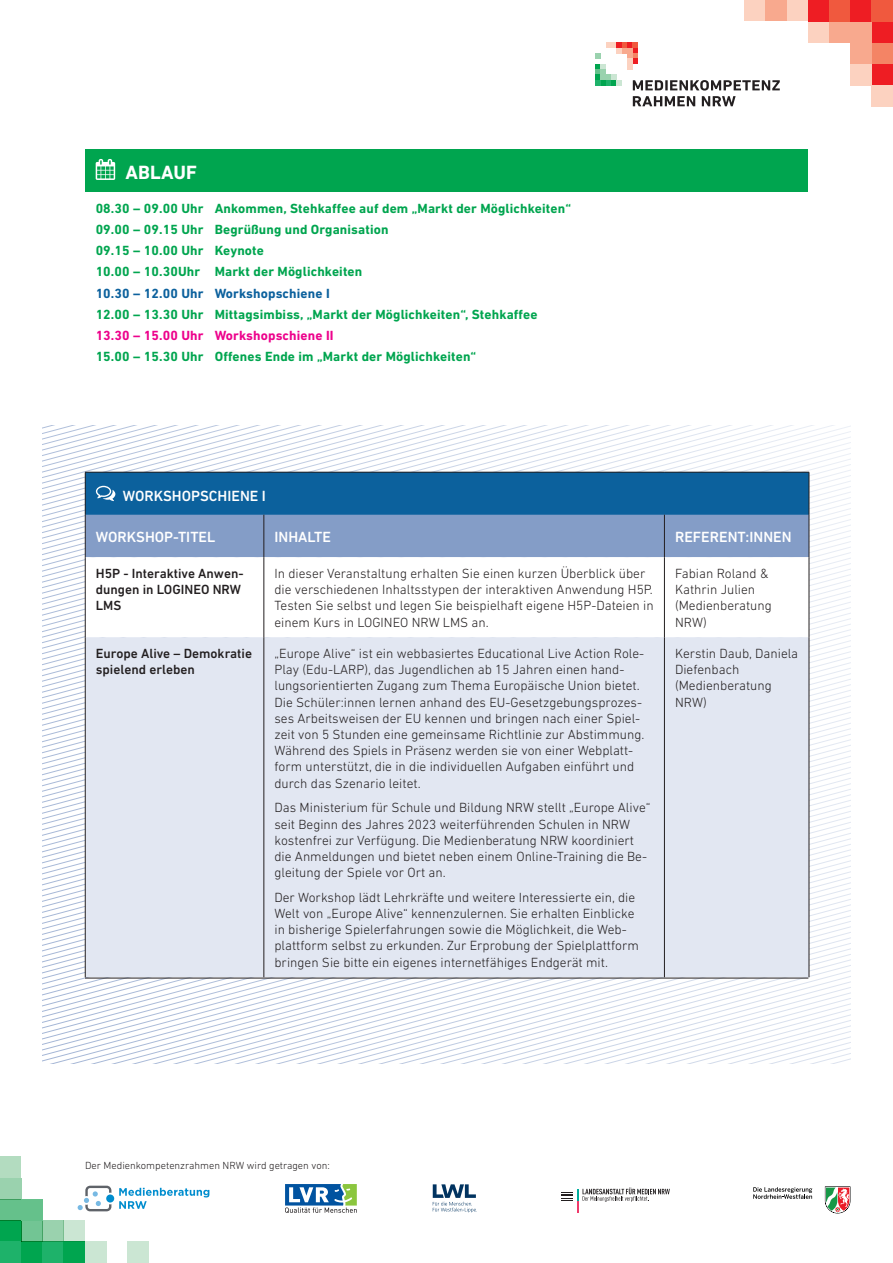
<style>
.page{position:relative;width:893px;height:1263px;background:#fff}
.page>*{position:absolute;margin:0;border:0;box-sizing:border-box;transform-origin:0 0}
.Headline{font:700 19.5px "DIN Next LT Pro";letter-spacing:.01em;color:#fff}
.Tab_Headline{font:500 15px "DIN Next LT Pro";color:#fff}
.Tab_Grundtext{font:300 13.5px/16.2px "DIN Next LT Pro";color:#231f20}
.Grundtext{font:700 13.5px/21.3px "DIN Next LT Pro";letter-spacing:.01em;color:#00a54f}
.Tab_Grundtext-2{font:500 13.5px/16.2px "DIN Next LT Pro";color:#231f20}
.Grundtext-2{font:700 13.5px "DIN Next LT Pro";letter-spacing:.01em;color:#0c619d}
.Abbinder{font:300 10.5px "DIN Next LT Pro";color:#231f20}
.s1{color:#ed028c}
</style>
<div class="page">
<div style="left:872px;top:43px;width:21px;height:21px;background:#f48465"></div>
<div style="left:850px;top:43px;width:22px;height:21px;background:#f8a98e"></div>
<div style="left:872px;top:64px;width:21px;height:21px;background:#ee1d23"></div>
<div style="left:850px;top:64px;width:22px;height:21px;background:#fcd2c0"></div>
<div style="left:872px;top:85px;width:21px;height:21px;background:#fcd2c0"></div>
<div style="left:872px;top:21px;width:21px;height:22px;background:#ee1d23"></div>
<div style="left:808px;top:21px;width:21px;height:22px;background:#fcd2c0"></div>
<div style="left:829px;top:21px;width:21px;height:22px;background:#f8a98e"></div>
<div style="left:850px;top:21px;width:22px;height:22px;background:#f8a98e"></div>
<div style="left:744px;top:0;width:21px;height:21px;background:#fcd2c0"></div>
<div style="left:787px;top:0;width:21px;height:21px;background:#fcd2c0"></div>
<div style="left:765px;top:0;width:22px;height:21px;background:#f8a98e"></div>
<div style="left:808px;top:0;width:21px;height:21px;background:#ee1d23"></div>
<div style="left:829px;top:0;width:21px;height:21px;background:#f0593e"></div>
<div style="left:850px;top:0;width:22px;height:21px;background:#ee1d23"></div>
<div style="left:872px;top:0;width:21px;height:21px;background:#f0593e"></div>
<svg style="left:595px;top:43px;width:185px;height:63px"></svg>
<div style="left:128px;top:1242px;width:21px;height:21px;background:#cbe6d3"></div>
<div style="left:21px;top:1242px;width:22px;height:21px;background:#00a54f"></div>
<div style="left:43px;top:1242px;width:21px;height:21px;background:#1eb26a"></div>
<div style="left:43px;top:1220px;width:21px;height:22px;background:#9ad2ae"></div>
<div style="left:64px;top:1242px;width:21px;height:21px;background:#00a54f"></div>
<div style="left:64px;top:1220px;width:21px;height:22px;background:#cbe6d3"></div>
<div style="left:85px;top:1242px;width:21px;height:21px;background:#cbe6d3"></div>
<div style="left:0;top:1199px;width:21px;height:21px;background:#65c18b"></div>
<div style="left:0;top:1220px;width:21px;height:22px;background:#00a54f"></div>
<div style="left:21px;top:1220px;width:22px;height:22px;background:#72c594"></div>
<div style="left:0;top:1242px;width:21px;height:21px;background:#1eb26a"></div>
<svg style="left:285px;top:1184px;width:72px;height:29px"></svg>
<svg style="left:433px;top:1184px;width:44px;height:28px"></svg>
<svg style="left:753px;top:1187px;width:59px;height:12px"></svg>
<svg style="left:825px;top:1186px;width:25px;height:27px"></svg>
<svg style="left:561px;top:1187px;width:109px;height:25px"></svg>
<svg style="left:119px;top:1188px;width:90px;height:21px"></svg>
<div style="left:106px;top:1194px;width:8px;height:8px;background:#008dce;border-radius:50%"></div>
<svg style="left:78px;top:1186px;width:33px;height:25px"></svg>
<div style="left:0;top:1178px;width:21px;height:21px;background:#9ad2ae"></div>
<div style="left:21px;top:1199px;width:22px;height:21px;background:#65c18b"></div>
<div style="left:0;top:1157px;width:21px;height:21px;background:#b3dcc0"></div>
<svg style="left:43px;top:425px;width:807px;height:53px"></svg>
<svg style="left:43px;top:1054px;width:807px;height:9px"></svg>
<svg style="left:43px;top:1043px;width:807px;height:11px"></svg>
<svg style="left:43px;top:1033px;width:807px;height:10px"></svg>
<svg style="left:43px;top:1023px;width:807px;height:10px"></svg>
<svg style="left:43px;top:1012px;width:807px;height:11px"></svg>
<svg style="left:43px;top:1002px;width:807px;height:10px"></svg>
<svg style="left:43px;top:992px;width:807px;height:10px"></svg>
<svg style="left:43px;top:982px;width:807px;height:10px"></svg>
<svg style="left:43px;top:620px;width:807px;height:280px"></svg>
<div style="left:85px;top:149px;width:723px;height:42px;background:#00a54f"></div>
<svg style="left:96px;top:159px;width:19px;height:21px"></svg>
<div style="left:85px;top:472px;width:724px;height:43px;background:#0c619d"></div>
<div style="left:86px;top:515px;width:723px;height:42px;background:#849dc7"></div>
<svg style="left:86px;top:557px;width:723px;height:80px"></svg>
<div style="left:86px;top:637px;width:723px;height:340px;background:#e2e7f2"></div>
<hr style="left:85px;top:472px;width:1px;height:43px;background:#231f20">
<hr style="left:85px;top:515px;width:1px;height:42px;background:#231f20">
<hr style="left:809px;top:472px;width:1px;height:43px;background:#231f20">
<hr style="left:264px;top:515px;width:1px;height:42px;background:#231f20">
<hr style="left:664px;top:515px;width:1px;height:42px;background:#231f20">
<hr style="left:809px;top:515px;width:1px;height:42px;background:#231f20">
<hr style="left:85px;top:557px;width:1px;height:80px;background:#231f20">
<hr style="left:264px;top:557px;width:1px;height:80px;background:#231f20">
<hr style="left:664px;top:557px;width:1px;height:80px;background:#231f20">
<hr style="left:809px;top:557px;width:1px;height:80px;background:#231f20">
<hr style="left:264px;top:637px;width:1px;height:340px;background:#231f20">
<hr style="left:664px;top:637px;width:1px;height:340px;background:#231f20">
<hr style="left:85px;top:637px;width:1px;height:340px;background:#231f20">
<hr style="left:809px;top:637px;width:1px;height:340px;background:#231f20">
<hr style="left:85px;top:472px;width:179px;height:1px;background:#231f20">
<hr style="left:264px;top:472px;width:400px;height:1px;background:#231f20">
<hr style="left:664px;top:472px;width:145px;height:1px;background:#231f20">
<svg style="left:96px;top:486px;width:19px;height:15px"></svg>
<hr style="left:85px;top:978px;width:723px;height:1px;background:#231f20">
<p class="Headline" style="left:125px;top:161px;width:73px">ABLAUF</p>
<p class="Grundtext" style="left:96px;top:197px;width:477px">08.30 – 09.00 Uhr Ankommen, Stehkaffee auf dem „Markt der Möglichkeiten“</p>
<p class="Grundtext" style="left:96px;top:219px;width:294px">09.00 – 09.15 Uhr Begrüßung und Organisation</p>
<p class="Grundtext" style="left:96px;top:240px;width:268px">09.15 – 10.00 Uhr Keynote<br>10.00 – 10.30Uhr Markt der Möglichkeiten</p>
<p class="Grundtext-2" style="left:96px;top:285px;width:236px">10.30 – 12.00 Uhr Workshopschiene I</p>
<p class="Grundtext" style="left:96px;top:304px;width:443px">12.00 – 13.30 Uhr Mittagsimbiss, „Markt der Möglichkeiten“, Stehkaffee<br><span class="s1">13.30 – 15.00 Uhr Workshopschiene II</span></p>
<p class="Grundtext" style="left:96px;top:346px;width:382px">15.00 – 15.30 Uhr Offenes Ende im „Markt der Möglichkeiten“</p>
<p class="Tab_Headline" style="left:123px;top:487px;width:145px">WORKSHOPSCHIENE I</p>
<p class="Tab_Headline" style="left:96px;top:528px;width:121px">WORKSHOP-TITEL</p>
<p class="Tab_Headline" style="left:274px;top:528px;width:58px">INHALTE</p>
<p class="Tab_Headline" style="left:675px;top:528px;width:118px">REFERENT:INNEN</p>
<p class="Tab_Grundtext-2" style="left:96px;top:565px;width:149px">H5P - Interaktive Anwen&shy;dungen in LOGINEO NRW<br>LMS</p>
<p class="Tab_Grundtext" style="left:274px;top:565px;width:381px">In dieser Veranstaltung erhalten Sie einen kurzen Überblick über die verschiedenen Inhaltsstypen der interaktiven Anwendung H5P.<br>Testen Sie selbst und legen Sie beispielhaft eigene H5P-Dateien in einem Kurs in LOGINEO NRW LMS an.</p>
<p class="Tab_Grundtext" style="left:675px;top:565px;width:95px">Fabian Roland &amp;<br>Kathrin Julien</p>
<p class="Tab_Grundtext" style="left:675px;top:597px;width:98px">(Medienberatung<br>NRW)</p>
<p class="Tab_Grundtext-2" style="left:96px;top:645px;width:158px">Europe Alive – Demokratie spielend erleben</p>
<p class="Tab_Grundtext" style="left:274px;top:645px;width:371px">„Europe Alive“ ist ein webbasiertes Educational Live Action Role-Play (Edu-LARP), das Jugendlichen ab 15 Jahren einen hand&shy;lungsorientierten Zugang zum Thema Europäische Union bietet.<br>Die Schüler:innen lernen anhand des EU-Gesetzgebungsprozes&shy;ses Arbeitsweisen der EU kennen und bringen nach einer Spiel&shy;zeit von 5 Stunden eine gemeinsame Richtlinie zur Abstimmung.<br>Während des Spiels in Präsenz werden sie von einer Webplatt&shy;form unterstützt, die in die individuellen Aufgaben einführt und durch das Szenario leitet.</p>
<p class="Tab_Grundtext" style="left:274px;top:799px;width:377px">Das Ministerium für Schule und Bildung NRW stellt „Europe Alive“ seit Beginn des Jahres 2023 weiterführenden Schulen in NRW kostenfrei zur Verfügung. Die Medienberatung NRW koordiniert die Anmeldungen und bietet neben einem Online-Training die Be&shy;gleitung der Spiele vor Ort an.</p>
<p class="Tab_Grundtext" style="left:274px;top:889px;width:366px">Der Workshop lädt Lehrkräfte und weitere Interessierte ein, die Welt von „Europe Alive“ kennenzulernen. Sie erhalten Einblicke in bisherige Spielerfahrungen sowie die Möglichkeit, die Web&shy;plattform selbst zu erkunden. Zur Erprobung der Spielplattform bringen Sie bitte ein eigenes internetfähiges Endgerät mit.</p>
<p class="Tab_Grundtext" style="left:675px;top:645px;width:125px">Kerstin Daub, Daniela<br>Diefenbach</p>
<p class="Tab_Grundtext" style="left:675px;top:677px;width:98px">(Medienberatung<br>NRW)</p>
<p class="Abbinder" style="left:85px;top:1160px;width:246px">Der Medienkompetenzrahmen NRW wird getragen von:</p>
</div>
